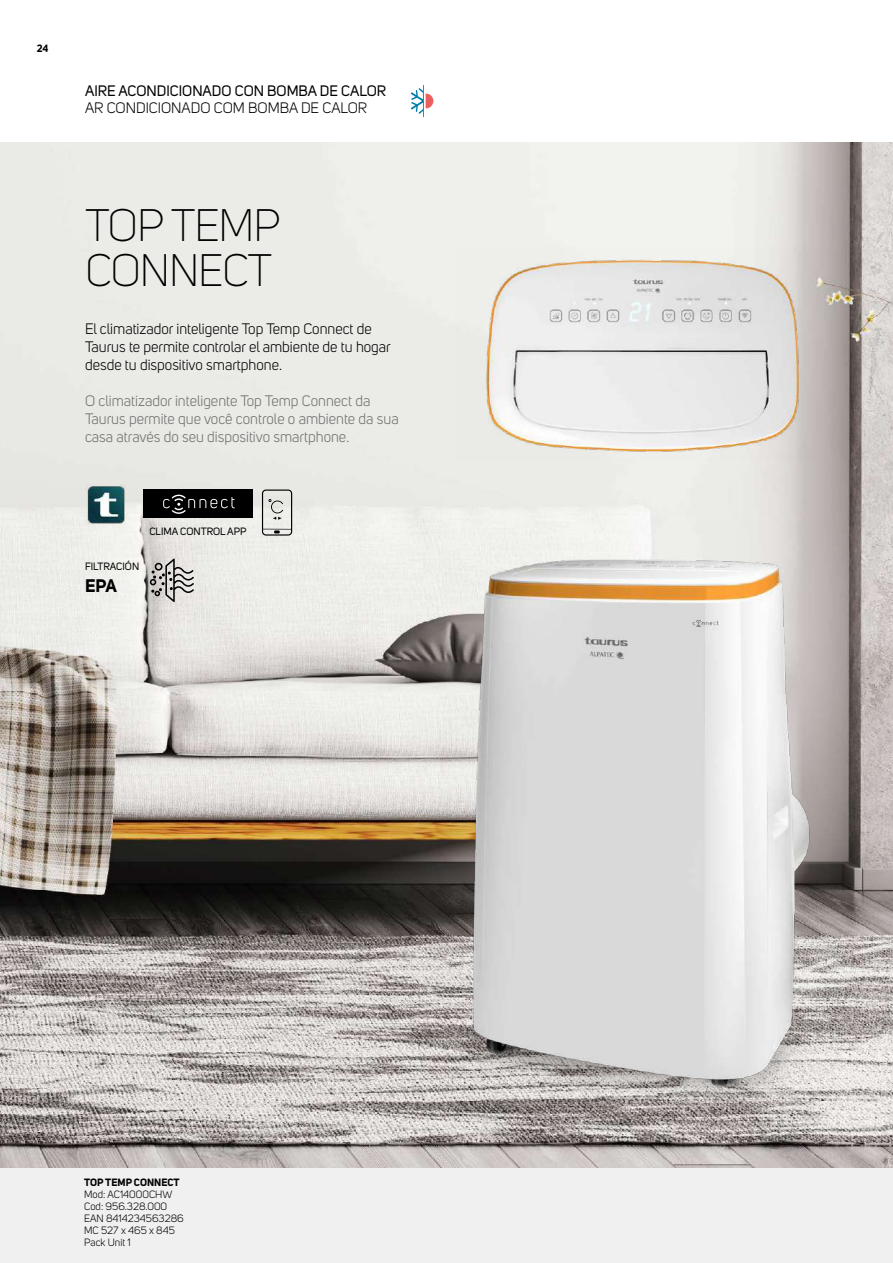
<style>
.page{position:relative;width:893px;height:1263px;background:#fff}
.page>*{position:absolute;margin:0;border:0;box-sizing:border-box;transform-origin:0 0}
.t1{font:300 45px/45px "Uni Sans";letter-spacing:-.025em;color:#000}
.t2{font:700 18px "Uni Sans";color:#000}
.t3{font:15px/18px "Uni Sans";color:#000}
.t4{font:15px/18px "Uni Sans";color:#706f6f}
.t5{font:15px "Uni Sans";color:#000}
.t6{font:10.5px/12px "Uni Sans";color:#000}
.t7{font:10.5px "Uni Sans";color:#000}
.t8{font:700 10.5px "Uni Sans";color:#000}
</style>
<div class="page">
<div style="left:0;top:1167px;width:893px;height:96px;background:#f0f0f0"></div>
<img style="left:0;top:142px;width:893px;height:1025px">
<img style="left:455px;top:246px;width:365px;height:214px">
<img style="left:438px;top:521px;width:399px;height:612px">
<svg style="left:411px;top:85px;width:22px;height:32px"></svg>
<svg style="left:150px;top:558px;width:44px;height:44px;background:#b0adaa"></svg>
<div style="left:143px;top:490px;width:110px;height:28px;background:#000"></div>
<svg style="left:163px;top:495px;width:72px;height:19px"></svg>
<svg style="left:262px;top:489px;width:30px;height:47px"></svg>
<img style="left:85px;top:484px;width:41px;height:40px">
<p class="t8" style="left:37px;top:42px;width:13px">24</p>
<p class="t5" style="left:85px;top:82px;width:303px">AIRE ACONDICIONADO CON BOMBA DE CALOR</p>
<p class="t3" style="left:85px;top:99px;width:284px">AR CONDICIONADO COM BOMBA DE CALOR</p>
<h1 class="t1" style="left:85px;top:203px;width:197px">TOP TEMP<br>CONNECT</h1>
<p class="t3" style="left:85px;top:320px;width:307px">El climatizador inteligente Top Temp Connect de<br>Taurus te permite controlar el ambiente de tu hogar desde tu dispositivo smartphone.</p>
<p class="t4" style="left:85px;top:392px;width:315px">O climatizador inteligente Top Temp Connect da<br>Taurus permite que você controle o ambiente da sua casa através do seu dispositivo smartphone.</p>
<p class="t7" style="left:85px;top:560px;width:56px">FILTRACIÓN</p>
<p class="t2" style="left:85px;top:574px;width:33px">EPA</p>
<p class="t7" style="left:149px;top:525px;width:99px">CLIMA CONTROL APP</p>
<p class="t8" style="left:84px;top:1176px;width:97px">TOP TEMP CONNECT</p>
<p class="t6" style="left:84px;top:1188px;width:101px">Mod: AC14000CHW<br>Cod: 956.328.000<br>EAN 8414234563286<br>MC 527 x 465 x 845<br>Pack Unit 1</p>
</div>
